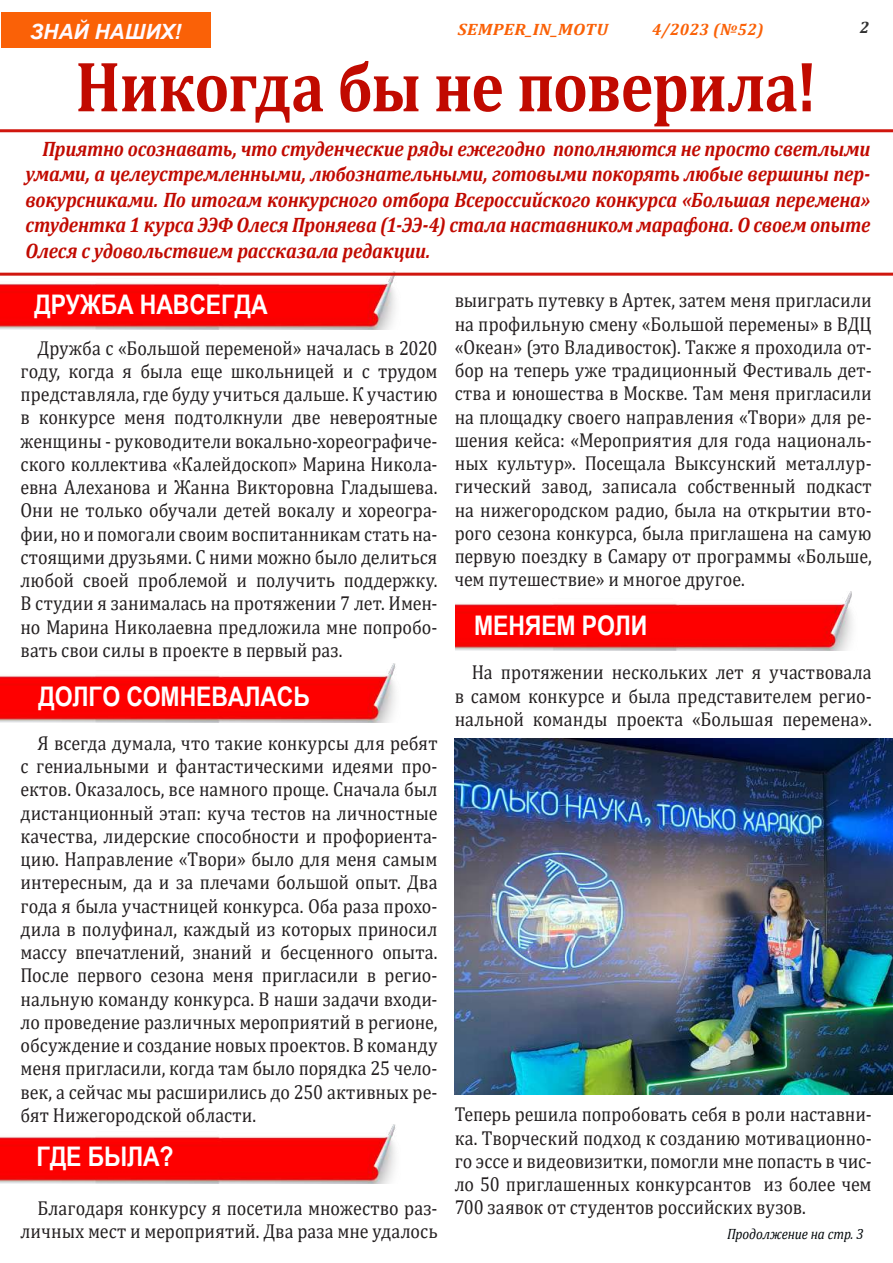
<style>
.page{position:relative;width:893px;height:1263px;background:#fff}
.page>*{position:absolute;margin:0;border:0;box-sizing:border-box;transform-origin:0 0}
.t1{font:700 72px "Cambria";letter-spacing:-.02em;color:#c10a00;scale:.86 1}
.t2{font:700 27px "Arial Narrow";letter-spacing:-.005em;color:#fff;scale:1.04 1}
.t3{font:italic 700 21px/25.5px "Cambria";letter-spacing:-.01em;color:#c10a00;text-align:justify;scale:.89 1}
.t4{font:italic 700 21px "Arial";color:#fffaff}
.t5{font:20.25px/23.2px "Cambria";color:#231f20;text-align:justify;scale:.89 1}
.t6{font:italic 700 16.5px "Cambria";letter-spacing:.02em;color:#fa6107;scale:1.09 1}
.t7{font:italic 700 16.5px "Cambria";letter-spacing:.02em;color:#fa6107}
.t8{font:italic 700 16.5px "Cambria";color:#323232}
.t9{font:italic 15px "Cambria";letter-spacing:-.005em;color:#02070a;scale:.89 1}
</style>
<div class="page">
<img style="left:0;top:1124px;width:396px;height:59px">
<img style="left:456px;top:592px;width:397px;height:58px">
<img style="left:0;top:664px;width:396px;height:58px">
<img style="left:0;top:276px;width:395px;height:54px">
<svg style="left:0;top:129px;width:893px;height:147px"></svg>
<div style="left:1px;top:13px;width:209px;height:35px;background:#fa6107"></div>
<img style="left:455px;top:739px;width:438px;height:355px">
<p class="t4" style="left:30px;top:17px;width:153px">ЗНАЙ НАШИХ!</p>
<p class="t6" style="left:458px;top:18px;width:139px">SEMPER_IN_MOTU</p>
<p class="t7" style="left:652px;top:18px;width:113px">4/2023 (№52)</p>
<p class="t8" style="left:860px;top:16px;width:11px">2</p>
<h1 class="t1" style="left:75px;top:36px;width:864px">Никогда бы не поверила!</h1>
<p class="t3" style="left:26px;top:135px;width:951px;text-indent:17px">Приятно осознавать, что студенческие ряды ежегодно пополняются не просто светлыми умами, а целеустремленными, любознательными, готовыми покорять любые вершины пер&shy;вокурсниками. По итогам конкурсного отбора Всероссийского конкурса «Большая перемена» студентка 1 курса ЭЭФ Олеся Проняева (1-ЭЭ-4) стала наставником марафона. О своем опыте Олеся с удовольствием рассказала редакции.</p>
<h2 class="t2" style="left:34px;top:284px;width:226px">ДРУЖБА НАВСЕГДА</h2>
<p class="t5" style="left:21px;top:336px;width:470px;text-indent:17px">Дружба с «Большой переменой» началась в 2020 году, когда я была еще школьницей и с трудом представляла, где буду учиться дальше. К участию в конкурсе меня подтолкнули две невероятные женщины - руководители вокально-хореографиче&shy;ского коллектива «Калейдоскоп» Марина Никола&shy;евна Алеханова и Жанна Викторовна Гладышева.<br>Они не только обучали детей вокалу и хореогра&shy;фии, но и помогали своим воспитанникам стать на&shy;стоящими друзьями. С ними можно было делиться любой своей проблемой и получить поддержку.<br>В студии я занималась на протяжении 7 лет. Имен&shy;но Марина Николаевна предложила мне попробо&shy;вать свои силы в проекте в первый раз.</p>
<h2 class="t2" style="left:39px;top:676px;width:262px">ДОЛГО СОМНЕВАЛАСЬ</h2>
<p class="t5" style="left:21px;top:731px;width:470px;text-indent:17px">Я всегда думала, что такие конкурсы для ребят с гениальными и фантастическими идеями про&shy;ектов. Оказалось, все намного проще. Сначала был дистанционный этап: куча тестов на личностные качества, лидерские способности и профориента&shy;цию. Направление «Твори» было для меня самым интересным, да и за плечами большой опыт. Два года я была участницей конкурса. Оба раза прохо&shy;дила в полуфинал, каждый из которых приносил массу впечатлений, знаний и бесценного опыта.<br>После первого сезона меня пригласили в регио&shy;нальную команду конкурса. В наши задачи входи&shy;ло проведение различных мероприятий в регионе, обсуждение и создание новых проектов. В команду меня пригласили, когда там было порядка 25 чело&shy;век, а сейчас мы расширились до 250 активных ре&shy;бят Нижегородской области.</p>
<h2 class="t2" style="left:36px;top:1136px;width:134px">ГДЕ БЫЛА?</h2>
<p class="t5" style="left:21px;top:1196px;width:470px;text-align:right">Благодаря конкурсу я посетила множество раз&shy;личных мест и мероприятий. Два раза мне удалось</p>
<p class="t5" style="left:455px;top:289px;width:470px">выиграть путевку в Артек, затем меня пригласили на профильную смену «Большой перемены» в ВДЦ «Океан» (это Владивосток). Также я проходила от&shy;бор на теперь уже традиционный Фестиваль дет&shy;ства и юношества в Москве. Там меня пригласили на площадку своего направления «Твори» для ре&shy;шения кейса: «Мероприятия для года националь&shy;ных культур». Посещала Выксунский металлур&shy;гический завод, записала собственный подкаст на нижегородском радио, была на открытии вто&shy;рого сезона конкурса, была приглашена на самую первую поездку в Самару от программы «Больше, чем путешествие» и многое другое.</p>
<h2 class="t2" style="left:474px;top:605px;width:168px">МЕНЯЕМ РОЛИ</h2>
<p class="t5" style="left:455px;top:661px;width:470px;text-indent:17px">На протяжении нескольких лет я участвовала в самом конкурсе и была представителем регио&shy;нальной команды проекта «Большая перемена».</p>
<p class="t5" style="left:455px;top:1103px;width:470px">Теперь решила попробовать себя в роли наставни&shy;ка. Творческий подход к созданию мотивационно&shy;го эссе и видеовизитки, помогли мне попасть в чис&shy;ло 50 приглашенных конкурсантов из более чем 700 заявок от студентов российских вузов.</p>
<p class="t9" style="left:727px;top:1223px;width:155px">Продолжение на стр. 3</p>
</div>
